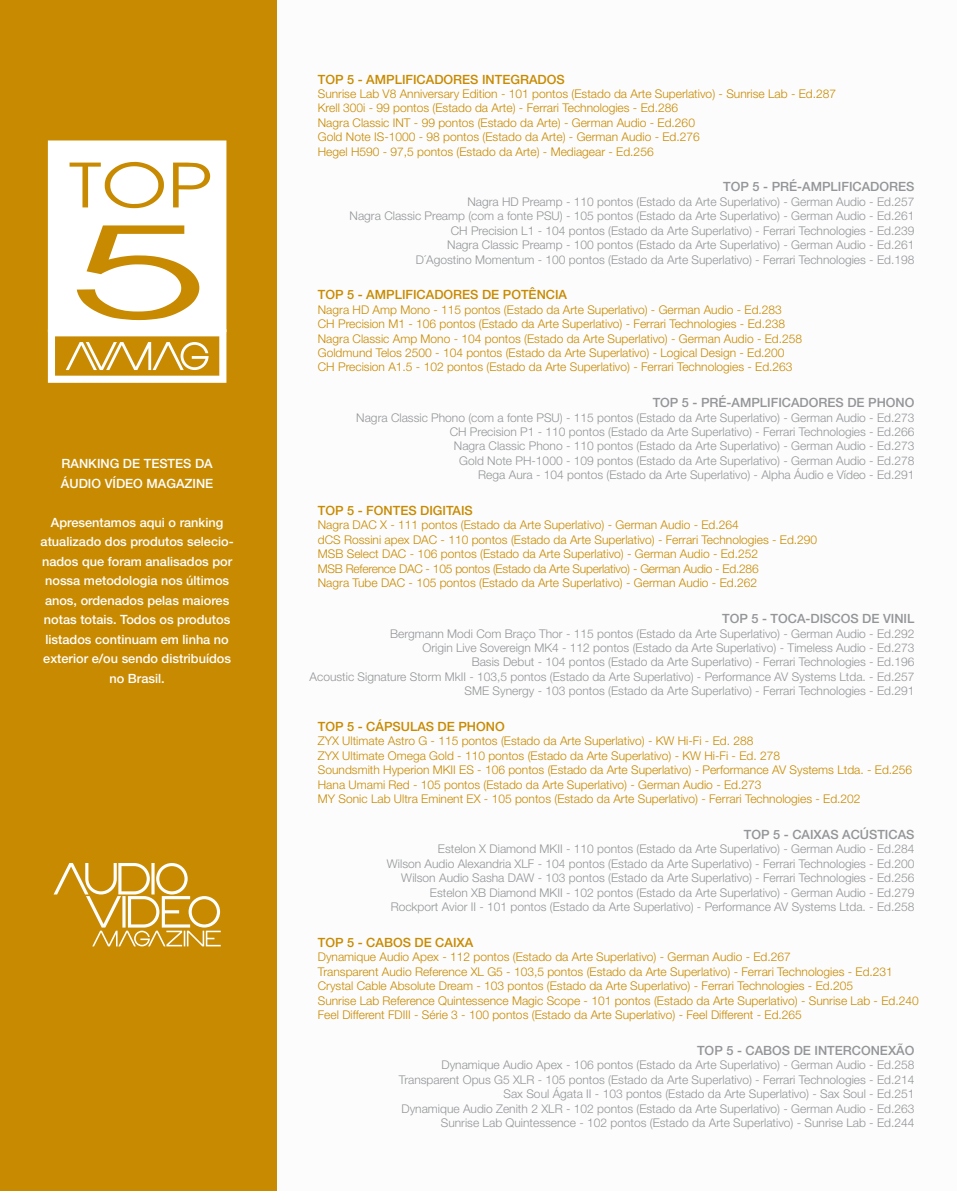
<style>
.page{position:relative;width:957px;height:1191px;background:#fff}
.page>*{position:absolute;margin:0;border:0;box-sizing:border-box;transform-origin:0 0}
.t1{font:500 12.75px/19.5px "Helvetica Neue LT Std";color:#fff}
.t2{font:500 12.75px "Helvetica Neue LT Std";color:#939598}
.t3{font:500 12.75px "Helvetica Neue LT Std";color:#c88a00}
.t4{font:300 12px/14.4px "Helvetica Neue LT Std";color:#939598;text-align:right}
.t5{font:300 12px/14.4px "Helvetica Neue LT Std";color:#c88a00}
</style>
<div class="page">
<div style="left:0;top:0;width:276px;height:1191px;background:#c88a00"></div>
<svg style="left:48px;top:140px;width:178px;height:243px"></svg>
<svg style="left:54px;top:863px;width:167px;height:83px"></svg>
<p class="t1" style="left:61px;top:454px;width:154px">RANKING DE TESTES DA<br>ÁUDIO VÍDEO MAGAZINE</p>
<p class="t1" style="left:41px;top:512px;width:194px;text-align:center">Apresentamos aqui o ranking atualizado dos produtos selecio&shy;nados que foram analisados por nossa metodologia nos últimos anos, ordenados pelas maiores notas totais. Todos os produtos listados continuam em linha no exterior e/ou sendo distribuídos no Brasil.</p>
<p class="t3" style="left:318px;top:71px;width:248px">TOP 5 - AMPLIFICADORES INTEGRADOS</p>
<p class="t5" style="left:318px;top:86px;width:520px">Sunrise Lab V8 Anniversary Edition - 101 pontos (Estado da Arte Superlativo) - Sunrise Lab - Ed.287<br>Krell 300i - 99 pontos (Estado da Arte) - Ferrari Technologies - Ed.286<br>Nagra Classic INT - 99 pontos (Estado da Arte) - German Audio - Ed.260<br>Gold Note IS-1000 - 98 pontos (Estado da Arte) - German Audio - Ed.276<br>Hegel H590 - 97,5 pontos (Estado da Arte) - Mediagear - Ed.256</p>
<p class="t2" style="left:723px;top:179px;width:193px">TOP 5 - PRÉ-AMPLIFICADORES</p>
<p class="t4" style="left:350px;top:194px;width:566px">Nagra HD Preamp - 110 pontos (Estado da Arte Superlativo) - German Audio - Ed.257<br>Nagra Classic Preamp (com a fonte PSU) - 105 pontos (Estado da Arte Superlativo) - German Audio - Ed.261<br>CH Precision L1 - 104 pontos (Estado da Arte Superlativo) - Ferrari Technologies - Ed.239<br>Nagra Classic Preamp - 100 pontos (Estado da Arte Superlativo) - German Audio - Ed.261<br>D´Agostino Momentum - 100 pontos (Estado da Arte Superlativo) - Ferrari Technologies - Ed.198</p>
<p class="t3" style="left:318px;top:287px;width:251px">TOP 5 - AMPLIFICADORES DE POTÊNCIA</p>
<p class="t5" style="left:318px;top:302px;width:486px">Nagra HD Amp Mono - 115 pontos (Estado da Arte Superlativo) - German Audio - Ed.283<br>CH Precision M1 - 106 pontos (Estado da Arte Superlativo) - Ferrari Technologies - Ed.238<br>Nagra Classic Amp Mono - 104 pontos (Estado da Arte Superlativo) - German Audio - Ed.258<br>Goldmund Telos 2500 - 104 pontos (Estado da Arte Superlativo) - Logical Design - Ed.200<br>CH Precision A1.5 - 102 pontos (Estado da Arte Superlativo) - Ferrari Technologies - Ed.263</p>
<p class="t2" style="left:652px;top:395px;width:263px">TOP 5 - PRÉ-AMPLIFICADORES DE PHONO</p>
<p class="t4" style="left:356px;top:410px;width:559px">Nagra Classic Phono (com a fonte PSU) - 115 pontos (Estado da Arte Superlativo) - German Audio - Ed.273<br>CH Precision P1 - 110 pontos (Estado da Arte Superlativo) - Ferrari Technologies - Ed.266<br>Nagra Classic Phono - 110 pontos (Estado da Arte Superlativo) - German Audio - Ed.273<br>Gold Note PH-1000 - 109 pontos (Estado da Arte Superlativo) - German Audio - Ed.278<br>Rega Aura - 104 pontos (Estado da Arte Superlativo) - Alpha Áudio e Vídeo - Ed.291</p>
<p class="t3" style="left:318px;top:503px;width:156px">TOP 5 - FONTES DIGITAIS</p>
<p class="t5" style="left:318px;top:518px;width:501px">Nagra DAC X - 111 pontos (Estado da Arte Superlativo) - German Audio - Ed.264<br>dCS Rossini apex DAC - 110 pontos (Estado da Arte Superlativo) - Ferrari Technologies - Ed.290<br>MSB Select DAC - 106 pontos (Estado da Arte Superlativo) - German Audio - Ed.252<br>MSB Reference DAC - 105 pontos (Estado da Arte Superlativo) - German Audio - Ed.286<br>Nagra Tube DAC - 105 pontos (Estado da Arte Superlativo) - German Audio - Ed.262</p>
<p class="t2" style="left:722px;top:611px;width:194px">TOP 5 - TOCA-DISCOS DE VINIL</p>
<p class="t4" style="left:309px;top:626px;width:606px">Bergmann Modi Com Braço Thor - 115 pontos (Estado da Arte Superlativo) - German Audio - Ed.292<br>Origin Live Sovereign MK4 - 112 pontos (Estado da Arte Superlativo) - Timeless Audio - Ed.273<br>Basis Debut - 104 pontos (Estado da Arte Superlativo) - Ferrari Technologies - Ed.196<br>Acoustic Signature Storm MkII - 103,5 pontos (Estado da Arte Superlativo) - Performance AV Systems Ltda. - Ed.257<br>SME Synergy - 103 pontos (Estado da Arte Superlativo) - Ferrari Technologies - Ed.291</p>
<p class="t3" style="left:318px;top:719px;width:188px">TOP 5 - CÁPSULAS DE PHONO</p>
<p class="t5" style="left:318px;top:733px;width:596px">ZYX Ultimate Astro G - 115 pontos (Estado da Arte Superlativo) - KW Hi-Fi - Ed. 288<br>ZYX Ultimate Omega Gold - 110 pontos (Estado da Arte Superlativo) - KW Hi-Fi - Ed. 278<br>Soundsmith Hyperion MKII ES - 106 pontos (Estado da Arte Superlativo) - Performance AV Systems Ltda. - Ed.256<br>Hana Umami Red - 105 pontos (Estado da Arte Superlativo) - German Audio - Ed.273<br>MY Sonic Lab Ultra Eminent EX - 105 pontos (Estado da Arte Superlativo) - Ferrari Technologies - Ed.202</p>
<p class="t2" style="left:744px;top:827px;width:172px">TOP 5 - CAIXAS ACÚSTICAS</p>
<p class="t4" style="left:387px;top:841px;width:529px">Estelon X Diamond MKII - 110 pontos (Estado da Arte Superlativo) - German Audio - Ed.284<br>Wilson Audio Alexandria XLF - 104 pontos (Estado da Arte Superlativo) - Ferrari Technologies - Ed.200<br>Wilson Audio Sasha DAW - 103 pontos (Estado da Arte Superlativo) - Ferrari Technologies - Ed.256<br>Estelon XB Diamond MKII - 102 pontos (Estado da Arte Superlativo) - German Audio - Ed.279<br>Rockport Avior II - 101 pontos (Estado da Arte Superlativo) - Performance AV Systems Ltda. - Ed.258</p>
<p class="t3" style="left:318px;top:935px;width:157px">TOP 5 - CABOS DE CAIXA</p>
<p class="t5" style="left:318px;top:949px;width:602px">Dynamique Audio Apex - 112 pontos (Estado da Arte Superlativo) - German Audio - Ed.267<br>Transparent Audio Reference XL G5 - 103,5 pontos (Estado da Arte Superlativo) - Ferrari Technologies - Ed.231<br>Crystal Cable Absolute Dream - 103 pontos (Estado da Arte Superlativo) - Ferrari Technologies - Ed.205<br>Sunrise Lab Reference Quintessence Magic Scope - 101 pontos (Estado da Arte Superlativo) - Sunrise Lab - Ed.240<br>Feel Different FDIII - Série 3 - 100 pontos (Estado da Arte Superlativo) - Feel Different - Ed.265</p>
<p class="t2" style="left:697px;top:1043px;width:219px">TOP 5 - CABOS DE INTERCONEXÃO</p>
<p class="t4" style="left:399px;top:1057px;width:517px">Dynamique Audio Apex - 106 pontos (Estado da Arte Superlativo) - German Audio - Ed.258<br>Transparent Opus G5 XLR - 105 pontos (Estado da Arte Superlativo) - Ferrari Technologies - Ed.214<br>Sax Soul Ágata II - 103 pontos (Estado da Arte Superlativo) - Sax Soul - Ed.251<br>Dynamique Audio Zenith 2 XLR - 102 pontos (Estado da Arte Superlativo) - German Audio - Ed.263<br>Sunrise Lab Quintessence - 102 pontos (Estado da Arte Superlativo) - Sunrise Lab - Ed.244</p>
</div>
